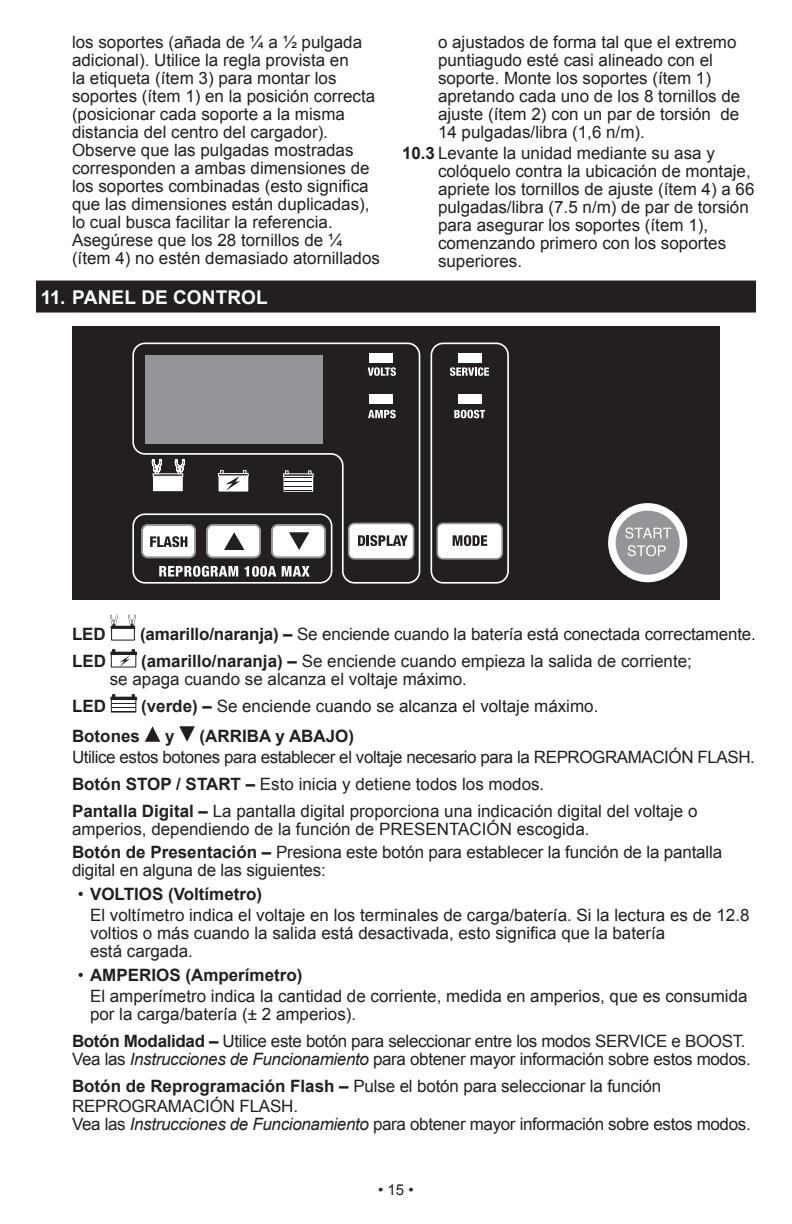
<style>
.page{position:relative;width:792px;height:1224px;background:#fff}
.page>*{position:absolute;margin:0;border:0;box-sizing:border-box;transform-origin:0 0}
.t1{font:700 19px "Arial";letter-spacing:.005em;color:#fff}
.new_Bullets{font:17px/18px "Arial";color:#231f20}
.Indntd_Sub_par__-_no{font:17px/18px "Arial";color:#231f20}
.new_Indntd_Sub_par{font:17px/18px "Arial";letter-spacing:-.02em;color:#231f20}
.Indntd_Sub_par__-_no-2{font:17px "Arial";letter-spacing:-.025em;color:#231f20}
.Indntd_Sub_par__-_no-3{font:700 17px "Arial";color:#231f20}
.t2{font:15px "Arial";color:#231f20}
.s1{font-weight:700}
.s2{font-weight:400}
.s3{font-style:italic}
</style>
<div class="page">
<div style="left:36px;top:281px;width:720px;height:32px;background:#231f20"></div>
<div style="left:72px;top:326px;width:648px;height:274px;background:#231f20"></div>
<svg style="left:132px;top:342px;width:289px;height:242px;background:#312d2e"></svg>
<div style="left:145px;top:355px;width:177px;height:89px;background:#939598"></div>
<div style="left:370px;top:395px;width:23px;height:9px;background:#fff"></div>
<div style="left:370px;top:354px;width:23px;height:9px;background:#fff"></div>
<div style="left:218px;top:473px;width:31px;height:3px;border:1px solid #fff"></div>
<svg style="left:220px;top:470px;width:27px;height:21px"></svg>
<div style="left:283px;top:473px;width:31px;height:4px;border:1px solid #fff"></div>
<svg style="left:284px;top:470px;width:28px;height:21px"></svg>
<div style="left:608px;top:503px;width:79px;height:79px;background:#fff;border-radius:50%"></div>
<div style="left:616px;top:511px;width:64px;height:64px;background:#939598;border-radius:50%"></div>
<svg style="left:625px;top:527px;width:46px;height:12px"></svg>
<svg style="left:628px;top:545px;width:38px;height:11px"></svg>
<div style="left:154px;top:477px;width:28px;height:14px;background:#fff"></div>
<div style="left:153px;top:476px;width:30px;height:15px;border:1px solid #fff"></div>
<svg style="left:175px;top:459px;width:10px;height:15px"></svg>
<svg style="left:152px;top:459px;width:10px;height:15px"></svg>
<svg style="left:347px;top:522px;width:68px;height:39px"></svg>
<svg style="left:368px;top:367px;width:28px;height:9px"></svg>
<svg style="left:368px;top:410px;width:28px;height:8px"></svg>
<svg style="left:430px;top:342px;width:80px;height:242px;background:#4b4849"></svg>
<svg style="left:132px;top:513px;width:201px;height:71px"></svg>
<svg style="left:128px;top:615px;width:8px;height:11px"></svg>
<div style="left:111px;top:626px;width:24px;height:2px;border:1px solid #231f20"></div>
<div style="left:111px;top:628px;width:24px;height:12px;border:1px solid #231f20"></div>
<svg style="left:110px;top:615px;width:7px;height:11px"></svg>
<div style="left:111px;top:652px;width:25px;height:2px;border:1px solid #231f20"></div>
<div style="left:111px;top:654px;width:25px;height:13px;border:1px solid #231f20"></div>
<svg style="left:112px;top:649px;width:23px;height:18px"></svg>
<div style="left:111px;top:697px;width:25px;height:2px;border:1px solid #231f20"></div>
<div style="left:111px;top:699px;width:25px;height:13px;border:1px solid #231f20"></div>
<svg style="left:112px;top:694px;width:24px;height:18px"></svg>
<svg style="left:145px;top:726px;width:15px;height:16px"></svg>
<svg style="left:179px;top:726px;width:16px;height:16px"></svg>
<p class="new_Bullets" style="left:72px;top:34px;width:310px">los soportes (añada de ¼ a ½ pulgada adicional). Utilice la regla provista en<br>la etiqueta (ítem 3) para montar los soportes (ítem 1) en la posición correcta (posicionar cada soporte a la misma distancia del centro del cargador).<br>Observe que las pulgadas mostradas corresponden a ambas dimensiones de los soportes combinadas (esto significa que las dimensiones están duplicadas), lo cual busca facilitar la referencia.<br>Asegúrese que los 28 tornillos de ¼ (ítem 4) no estén demasiado atornillados</p>
<p class="new_Bullets" style="left:438px;top:34px;width:304px">o ajustados de forma tal que el extremo puntiagudo esté casi alineado con el soporte. Monte los soportes (ítem 1) apretando cada uno de los 8 tornillos de ajuste (ítem 2) con un par de torsión de 14 pulgadas/libra (1,6 n/m).</p>
<p class="new_Bullets" style="left:438px;top:144px;width:318px;text-indent:-36px"><span class="s1">10.3</span> Levante la unidad mediante su asa y colóquelo contra la ubicación de montaje, apriete los tornillos de ajuste (ítem 4) a 66 pulgadas/libra (7.5 n/m) de par de torsión para asegurar los soportes (ítem 1), comenzando primero con los soportes superiores.</p>
<p class="t1" style="left:41px;top:285px;width:228px">11. PANEL DE CONTROL</p>
<p class="Indntd_Sub_par__-_no-3" style="left:72px;top:623px;width:35px">LED</p>
<p class="Indntd_Sub_par__-_no" style="left:140px;top:625px;width:617px"><span class="s1">(amarillo/naranja) –</span> Se enciende cuando la batería está conectada correctamente.</p>
<p class="Indntd_Sub_par__-_no-3" style="left:72px;top:650px;width:35px">LED</p>
<p class="Indntd_Sub_par__-_no" style="left:110px;top:652px;width:584px;text-indent:31px"><span class="s1">(amarillo/naranja) –</span> Se enciende cuando empieza la salida de corriente; se apaga cuando se alcanza el voltaje máximo.</p>
<p class="Indntd_Sub_par__-_no-3" style="left:72px;top:695px;width:35px">LED</p>
<p class="Indntd_Sub_par__-_no" style="left:141px;top:697px;width:459px"><span class="s1">(verde) –</span> Se enciende cuando se alcanza el voltaje máximo.</p>
<p class="Indntd_Sub_par__-_no-3" style="left:72px;top:725px;width:69px">Botones</p>
<p class="Indntd_Sub_par__-_no-3" style="left:165px;top:725px;width:11px">y</p>
<p class="Indntd_Sub_par__-_no-3" style="left:200px;top:725px;width:156px">(ARRIBA y ABAJO)</p>
<p class="Indntd_Sub_par__-_no-2" style="left:72px;top:746px;width:684px">Utilice estos botones para establecer el voltaje necesario para la REPROGRAMACIÓN FLASH.</p>
<p class="Indntd_Sub_par__-_no" style="left:72px;top:775px;width:474px"><span class="s1">Botón STOP / START –</span> Esto inicia y detiene todos los modos.</p>
<p class="Indntd_Sub_par__-_no" style="left:72px;top:802px;width:627px"><span class="s1">Pantalla Digital –</span> La pantalla digital proporciona una indicación digital del voltaje o amperios, dependiendo de la función de PRESENTACIÓN escogida.</p>
<p class="Indntd_Sub_par__-_no" style="left:72px;top:844px;width:652px"><span class="s1">Botón de Presentación –</span> Presiona este botón para establecer la función de la pantalla digital en alguna de las siguientes:</p>
<p class="Indntd_Sub_par__-_no-3" style="left:78px;top:883px;width:186px"><span class="s2">•</span> VOLTIOS (Voltímetro)</p>
<p class="new_Bullets" style="left:90px;top:906px;width:661px">El voltímetro indica el voltaje en los terminales de carga/batería. Si la lectura es de 12.8 voltios o más cuando la salida está desactivada, esto significa que la batería<br>está cargada.</p>
<p class="Indntd_Sub_par__-_no-3" style="left:78px;top:964px;width:226px"><span class="s2">•</span> AMPERIOS (Amperímetro)</p>
<p class="new_Bullets" style="left:90px;top:987px;width:659px">El amperímetro indica la cantidad de corriente, medida en amperios, que es consumida por la carga/batería (± 2 amperios).</p>
<p class="new_Indntd_Sub_par" style="left:72px;top:1032px;width:680px"><span class="s1">Botón Modalidad –</span> Utilice este botón para seleccionar entre los modos SERVICE e BOOST.<br>Vea las <span class="s3">Instrucciones de Funcionamiento</span> para obtener mayor información sobre estos modos.</p>
<p class="new_Indntd_Sub_par" style="left:72px;top:1076px;width:591px;line-height:20px"><span class="s1">Botón de Reprogramación Flash –</span> Pulse el botón para seleccionar la función<br>REPROGRAMACIÓN FLASH.</p>
<p class="new_Indntd_Sub_par" style="left:72px;top:1115px;width:680px">Vea las <span class="s3">Instrucciones de Funcionamiento</span> para obtener mayor información sobre estos modos.</p>
<p class="t2" style="left:378px;top:1180px;width:37px">• 15 •</p>
</div>
